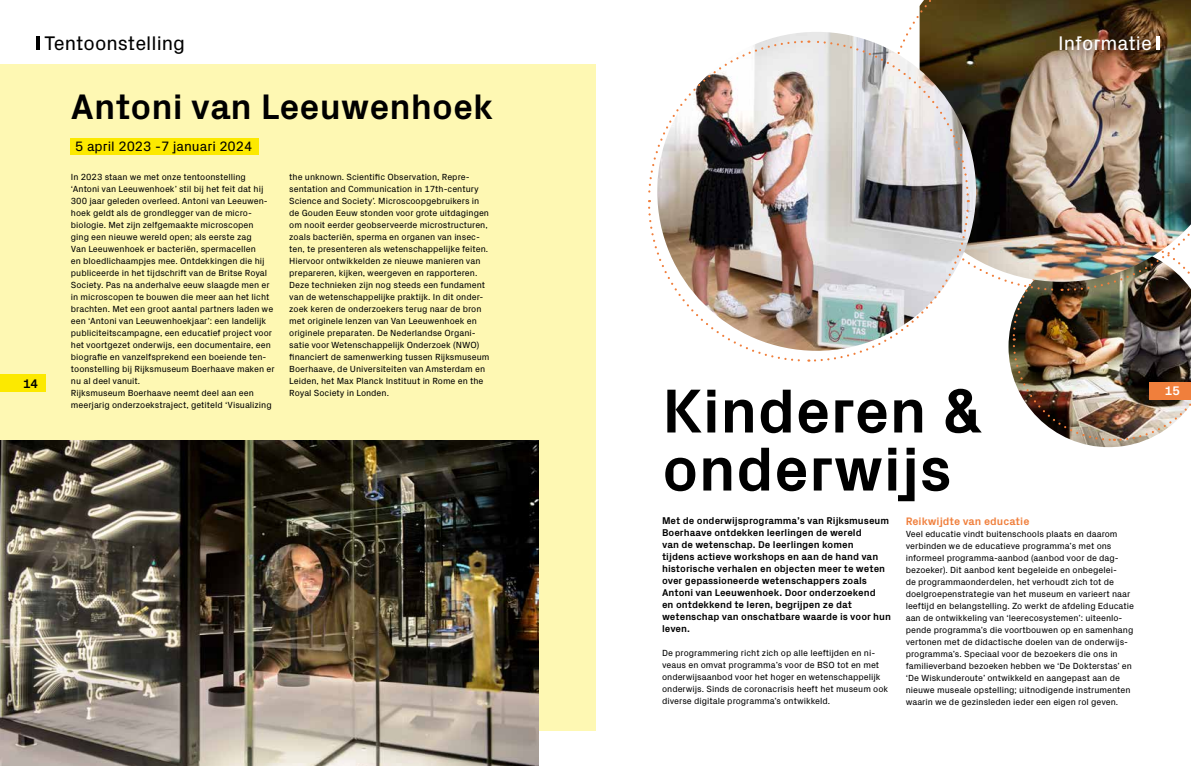
<style>
.page{position:relative;width:1191px;height:766px;background:#fff}
.page>*{position:absolute;margin:0;border:0;box-sizing:border-box;transform-origin:0 0}
.t1{font:700 62.9px/58px "Px Grotesk";color:#000}
.t2{font:700 36px "Px Grotesk";color:#000}
.t3{font:20px "Px Grotesk";color:#000}
.t4{font:20px "Px Grotesk";color:#fff}
.t5{font:13.8px "Px Grotesk";color:#000}
.t6{font:700 12.6px "Px Grotesk";color:#fff}
.t7{font:700 12.6px "Px Grotesk";color:#000}
.t8{font:700 11px "Px Grotesk";color:#f07f3c}
.t9{font:700 10px/12px "Px Grotesk";color:#000}
.t10{font:9px/12px "Px Grotesk";color:#000}
</style>
<div class="page">
<img style="left:1078px;top:442px;width:62px;height:5px">
<img style="left:648px;top:0;width:543px;height:442px">
<div style="left:0;top:64px;width:595px;height:666px;background:#fef8b3"></div>
<hr style="left:36px;top:36px;width:4px;height:14px;background:#000">
<div style="left:71px;top:138px;width:188px;height:16px;background:#fce900"></div>
<img style="left:0;top:440px;width:539px;height:325px">
<div style="left:0;top:374px;width:46px;height:18px;background:#fce900"></div>
<h3 class="t3" style="left:45px;top:29px;width:142px">Tentoonstelling</h3>
<h3 class="t4" style="left:1058px;top:29px;width:95px">Informatie</h3>
<h3 class="t7" style="left:23px;top:374px;width:17px">14</h3>
<h2 class="t2" style="left:71px;top:80px;width:424px">Antoni van Leeuwenhoek</h2>
<h3 class="t5" style="left:75px;top:136px;width:179px">5 april 2023 -7 januari 2024</h3>
<p class="t10" style="left:71px;top:170px;width:205px">In 2023 staan we met onze tentoonstelling ‘Antoni van Leeuwenhoek’ stil bij het feit dat hij 300 jaar geleden overleed. Antoni van Leeuwen&shy;hoek geldt als de grondlegger van de micro&shy;biologie. Met zijn zelfgemaakte microscopen<br>ging een nieuwe wereld open; als eerste zag<br>Van Leeuwenhoek er bacteriën, spermacellen<br>en bloedlichaampjes mee. Ontdekkingen die hij publiceerde in het tijdschrift van de Britse Royal Society. Pas na anderhalve eeuw slaagde men er in microscopen te bouwen die meer aan het licht brachten. Met een groot aantal partners laden we een ‘Antoni van Leeuwenhoekjaar’: een landelijk publiciteitscampagne, een educatief project voor het voortgezet onderwijs, een documentaire, een biografie en vanzelfsprekend een boeiende ten&shy;toonstelling bij Rijksmuseum Boerhaave maken er nu al deel vanuit.<br>Rijksmuseum Boerhaave neemt deel aan een meerjarig onderzoekstraject, getiteld ‘Visualizing</p>
<p class="t10" style="left:289px;top:170px;width:202px">the unknown. Scientific Observation, Repre&shy;sentation and Communication in 17th-century Science and Society’. Microscoopgebruikers in de Gouden Eeuw stonden voor grote uitdagingen om nooit eerder geobserveerde microstructuren, zoals bacteriën, sperma en organen van insec&shy;ten, te presenteren als wetenschappelijke feiten.<br>Hiervoor ontwikkelden ze nieuwe manieren van prepareren, kijken, weergeven en rapporteren.<br>Deze technieken zijn nog steeds een fundament van de wetenschappelijke praktijk. In dit onder&shy;zoek keren de onderzoekers terug naar de bron met originele lenzen van Van Leeuwenhoek en originele preparaten. De Nederlandse Organi&shy;satie voor Wetenschappelijk Onderzoek (NWO) financiert de samenwerking tussen Rijksmuseum Boerhaave, de Universiteiten van Amsterdam en Leiden, het Max Planck Instituut in Rome en the Royal Society in Londen.</p>
<h1 class="t1" style="left:662px;top:378px;width:322px">Kinderen &amp; onderwijs</h1>
<p class="t9" style="left:662px;top:513px;width:230px">Met de onderwijsprogramma’s van Rijksmuseum Boerhaave ontdekken leerlingen de wereld<br>van de wetenschap. De leerlingen komen<br>tijdens actieve workshops en aan de hand van historische verhalen en objecten meer te weten over gepassioneerde wetenschappers zoals Antoni van Leeuwenhoek. Door onderzoekend<br>en ontdekkend te leren, begrijpen ze dat wetenschap van onschatbare waarde is voor hun leven.</p>
<p class="t10" style="left:662px;top:646px;width:228px">De programmering richt zich op alle leeftijden en ni&shy;veaus en omvat programma’s voor de BSO tot en met onderwijsaanbod voor het hoger en wetenschappelijk onderwijs. Sinds de coronacrisis heeft het museum ook diverse digitale programma’s ontwikkeld.</p>
<p class="t8" style="left:905px;top:512px;width:125px">Reikwijdte van educatie</p>
<p class="t10" style="left:905px;top:526px;width:230px">Veel educatie vindt buitenschools plaats en daarom verbinden we de educatieve programma’s met ons informeel programma-aanbod (aanbod voor de dag&shy;bezoeker). Dit aanbod kent begeleide en onbegelei-<br>de programmaonderdelen, het verhoudt zich tot de doelgroepenstrategie van het museum en varieert naar leeftijd en belangstelling. Zo werkt de afdeling Educatie aan de ontwikkeling van ‘leerecosystemen’: uiteenlo&shy;pende programma’s die voortbouwen op en samenhang vertonen met de didactische doelen van de onderwijs&shy;programma’s. Speciaal voor de bezoekers die ons in familieverband bezoeken hebben we ‘De Dokterstas’ en ‘De Wiskunderoute’ ontwikkeld en aangepast aan de nieuwe museale opstelling; uitnodigende instrumenten waarin we de gezinsleden ieder een eigen rol geven.</p>
<h3 class="t6" style="left:1164px;top:381px;width:17px">15</h3>
</div>
